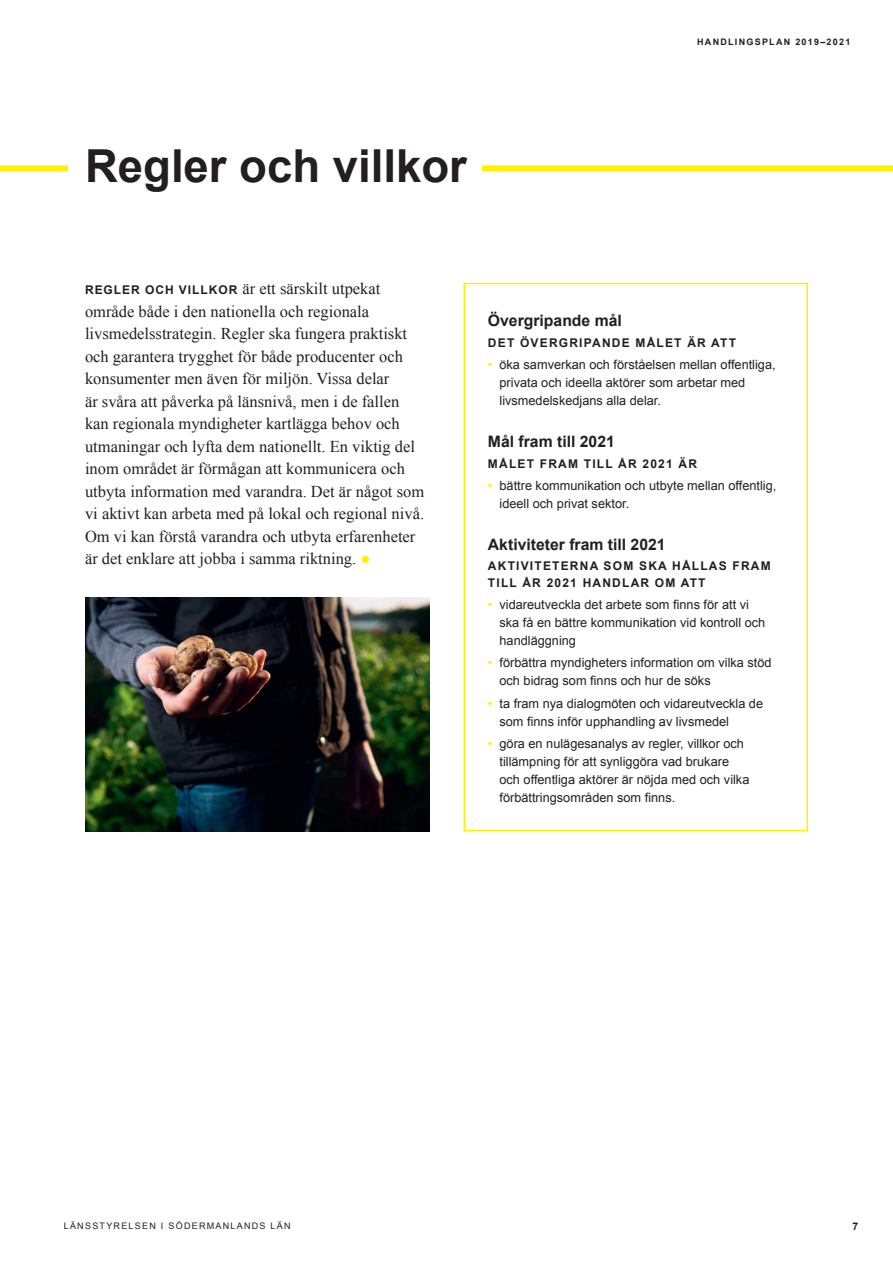
<style>
.page{position:relative;width:893px;height:1263px;background:#fff}
.page>*{position:absolute;margin:0;border:0;box-sizing:border-box;transform-origin:0 0}
.t1{font:700 45.45px "Arial";color:#231f20}
.t2{font:16.5px/22.5px "Times New Roman";color:#231f20}
.t3{font:700 15.75px "Arial";color:#231f20}
.t4{font:12.75px/18px "Arial";color:#231f20}
.t5{font:700 12px/16.5px "Arial";letter-spacing:.1em;color:#231f20}
.t6{font:700 10.5px "Arial";color:#231f20}
.t7{font:9px "Arial";letter-spacing:.14em;color:#231f20}
.t8{font:700 9px "Arial";letter-spacing:.14em;color:#231f20}
.s1{font-family:"Arial";font-weight:700;font-size:12px}
.s2{color:#fff101}
</style>
<div class="page">
<div style="left:463px;top:283px;width:345px;height:548px;border:2px solid #fff101"></div>
<div style="left:0;top:165px;width:68px;height:6px;background:#fff101"></div>
<div style="left:482px;top:165px;width:411px;height:6px;background:#fff101"></div>
<img style="left:85px;top:597px;width:344px;height:234px">
<p class="t8" style="left:697px;top:36px;width:155px">HANDLINGSPLAN 2019–2021</p>
<h1 class="t1" style="left:85px;top:136px;width:383px">Regler och villkor</h1>
<p class="t2" style="left:85px;top:277px;width:341px"><span class="s1">REGLER OCH VILLKOR</span> är ett särskilt utpekat område både i den nationella och regionala livsmedelsstrategin. Regler ska fungera praktiskt och garantera trygghet för både producenter och konsumenter men även för miljön. Vissa delar<br>är svåra att påverka på länsnivå, men i de fallen kan regionala myndigheter kartlägga behov och utmaningar och lyfta dem nationellt. En viktig del inom området är förmågan att kommunicera och utbyta information med varandra. Det är något som vi aktivt kan arbeta med på lokal och regional nivå.<br>Om vi kan förstå varandra och utbyta erfarenheter är det enklare att jobba i samma riktning. <span class="s2">●</span></p>
<p class="t3" style="left:488px;top:310px;width:135px">Övergripande mål</p>
<p class="t5" style="left:488px;top:335px;width:250px">DET ÖVERGRIPANDE MÅLET ÄR ATT</p>
<p class="t4" style="left:499px;top:356px;width:278px;text-indent:-12px"><span class="s2">•</span> öka samverkan och förståelsen mellan offentliga, privata och ideella aktörer som arbetar med livsmedelskedjans alla delar.</p>
<p class="t3" style="left:488px;top:431px;width:128px">Mål fram till 2021</p>
<p class="t5" style="left:488px;top:456px;width:211px">MÅLET FRAM TILL ÅR 2021 ÄR</p>
<p class="t4" style="left:499px;top:477px;width:278px;text-indent:-12px"><span class="s2">•</span> bättre kommunikation och utbyte mellan offentlig, ideell och privat sektor.</p>
<p class="t3" style="left:488px;top:534px;width:179px">Aktiviteter fram till 2021</p>
<p class="t5" style="left:488px;top:558px;width:284px">AKTIVITETERNA SOM SKA HÅLLAS FRAM<br>TILL ÅR 2021 HANDLAR OM ATT</p>
<p class="t4" style="left:499px;top:596px;width:267px;text-indent:-12px"><span class="s2">•</span> vidareutveckla det arbete som finns för att vi ska få en bättre kommunikation vid kontroll och handläggning</p>
<p class="t4" style="left:499px;top:654px;width:274px;text-indent:-12px"><span class="s2">•</span> förbättra myndigheters information om vilka stöd och bidrag som finns och hur de söks</p>
<p class="t4" style="left:499px;top:694px;width:265px;text-indent:-12px"><span class="s2">•</span> ta fram nya dialogmöten och vidareutveckla de som finns inför upphandling av livsmedel</p>
<p class="t4" style="left:499px;top:735px;width:251px;text-indent:-12px"><span class="s2">•</span> göra en nulägesanalys av regler, villkor och tillämpning för att synliggöra vad brukare och offentliga aktörer är nöjda med och vilka förbättringsområden som finns.</p>
<p class="t7" style="left:64px;top:1220px;width:228px">LÄNSSTYRELSEN I SÖDERMANLANDS LÄN</p>
<p class="t6" style="left:853px;top:1219px;width:7px">7</p>
</div>
